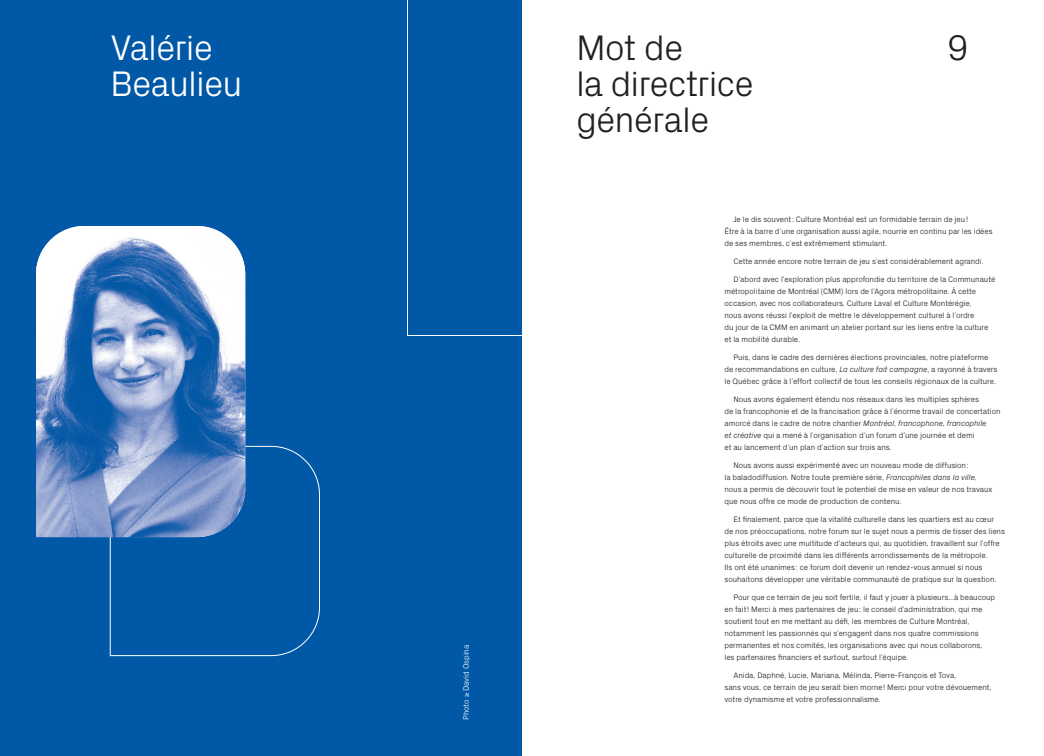
<style>
.page{position:relative;width:1044px;height:756px;background:#fff}
.page>*{position:absolute;margin:0;border:0;box-sizing:border-box;transform-origin:0 0}
.t1{font:300 36px/36px "Px Grotesk";letter-spacing:-.025em;color:#231f20}
.t2{font:300 36px "Px Grotesk";letter-spacing:-.025em;color:#fff}
.t3{font:300 8px/12px "Px Grotesk";letter-spacing:-.01em;color:#231f20}
.t4{font:300 8px "Px Grotesk";letter-spacing:-.01em;color:#fff}
.s1{font-style:italic}
</style>
<div class="page">
<div style="left:0;top:0;width:522px;height:756px;background:#0158a6"></div>
<svg style="left:407px;top:0;width:115px;height:336px"></svg>
<svg style="left:109px;top:445px;width:211px;height:212px"></svg>
<img style="left:36px;top:226px;width:209px;height:311px">
<h1 class="t2" style="left:110px;top:22px;width:105px">Valérie</h1>
<h1 class="t1" style="left:947px;top:27px;width:23px">9</h1>
<h1 class="t2" style="left:110px;top:58px;width:134px">Beaulieu</h1>
<h1 class="t1" style="left:576px;top:27px;width:179px">Mot de<br>la directrice générale</h1>
<p class="t4" style="left:460px;top:720px;width:77px;rotate:-90deg">Photo ≥ David Ospina</p>
<p class="t3" style="left:724px;top:213px;width:270px;text-indent:9px">Je le dis souvent : Culture Montréal est un formidable terrain de jeu !<br>Être à la barre d’une organisation aussi agile, nourrie en continu par les idées de ses membres, c’est extrêmement stimulant.</p>
<p class="t3" style="left:734px;top:255px;width:252px">Cette année encore notre terrain de jeu s’est considérablement agrandi.</p>
<p class="t3" style="left:724px;top:273px;width:272px;text-indent:9px">D’abord avec l’exploration plus approfondie du territoire de la Communauté métropolitaine de Montréal (CMM) lors de l’Agora métropolitaine. À cette occasion, avec nos collaborateurs, Culture Laval et Culture Montérégie,<br>nous avons réussi l’exploit de mettre le développement culturel à l’ordre<br>du jour de la CMM en animant un atelier portant sur les liens entre la culture et la mobilité durable.</p>
<p class="t3" style="left:724px;top:351px;width:275px;text-align:center">Puis, dans le cadre des dernières élections provinciales, notre plateforme<br>de recommandations en culture, <span class="s1">La culture fait campagne</span>, a rayonné à travers le Québec grâce à l’effort collectif de tous les conseils régionaux de la culture.</p>
<p class="t3" style="left:724px;top:393px;width:278px;text-indent:9px">Nous avons également étendu nos réseaux dans les multiples sphères<br>de la francophonie et de la francisation grâce à l’énorme travail de concertation amorcé dans le cadre de notre chantier <span class="s1">Montréal, francophone, francophile<br>et créative</span> qui a mené à l’organisation d’un forum d’une journée et demi<br>et au lancement d’un plan d’action sur trois ans.</p>
<p class="t3" style="left:724px;top:459px;width:269px;text-indent:9px">Nous avons aussi expérimenté avec un nouveau mode de diffusion :<br>la baladodiffusion. Notre toute première série, <span class="s1">Francophiles dans la ville</span>, nous a permis de découvrir tout le potentiel de mise en valeur de nos travaux que nous offre ce mode de production de contenu.</p>
<p class="t3" style="left:724px;top:513px;width:282px;text-indent:9px">Et finalement, parce que la vitalité culturelle dans les quartiers est au cœur de nos préoccupations, notre forum sur le sujet nous a permis de tisser des liens plus étroits avec une multitude d’acteurs qui, au quotidien, travaillent sur l’offre culturelle de proximité dans les différents arrondissements de la métropole.<br>Ils ont été unanimes : ce forum doit devenir un rendez-vous annuel si nous souhaitons développer une véritable communauté de pratique sur la question.</p>
<p class="t3" style="left:724px;top:591px;width:272px;text-indent:9px">Pour que ce terrain de jeu soit fertile, il faut y jouer à plusieurs…à beaucoup en fait ! Merci à mes partenaires de jeu : le conseil d’administration, qui me soutient tout en me mettant au défi, les membres de Culture Montréal, notamment les passionnés qui s’engagent dans nos quatre commissions permanentes et nos comités, les organisations avec qui nous collaborons,<br>les partenaires financiers et surtout, surtout l’équipe.</p>
<p class="t3" style="left:724px;top:669px;width:268px;text-indent:9px">Anida, Daphné, Lucie, Mariana, Mélinda, Pierre-François et Tova,<br>sans vous, ce terrain de jeu serait bien morne ! Merci pour votre dévouement, votre dynamisme et votre professionnalisme.</p>
</div>
